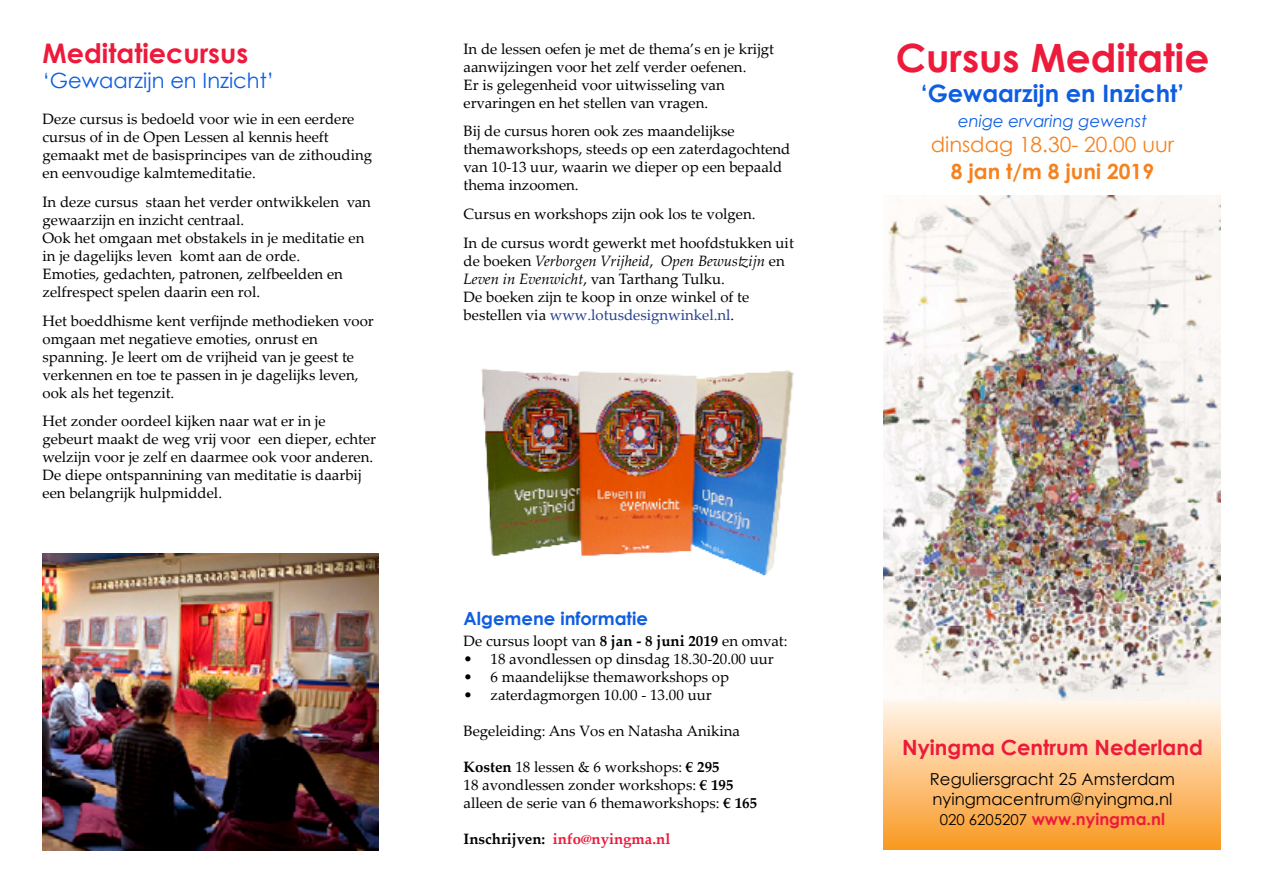
<style>
.page{position:relative;width:1263px;height:893px;background:#fff}
.page>*{position:absolute;margin:0;border:0;box-sizing:border-box;transform-origin:0 0}
.t1{font:700 39px "Century Gothic";color:#ed1a3b}
.t2{font:700 27px "Century Gothic";color:#ed1a3b}
.t3{font:700 24px "Century Gothic";color:#0e5ee1}
.t4{font:700 21px "Century Gothic";color:#ed1a3b}
.t5{font:21px "Century Gothic";color:#f58220}
.t6{font:21px "Century Gothic";color:#0e5ee1}
.t7{font:700 21px "Century Gothic";color:#f58220}
.t8{font:700 18px "Century Gothic";color:#0e5ee1}
.t9{font:16.5px "Century Gothic";color:#000}
.t10{font:700 16.5px "Century Gothic";color:#ed1a3b}
.t11{font:italic 16.5px "Century Gothic";color:#0e5ee1}
.t12{font:15px/18px "Palatino Linotype";color:#000}
.t13{font:700 15px "Palatino Linotype";color:#ed1a3b}
.s1{font-style:italic}
.s2{color:#25408f}
.s3{font-weight:700}
.s4{color:#000}
.s5{font-weight:400;font-size:15px;color:#000}
</style>
<div class="page">
<div style="left:883px;top:691px;width:337px;height:159px;background:linear-gradient(to bottom,#fffbf7,#f99820)"></div>
<img style="left:481px;top:368px;width:313px;height:208px">
<img style="left:883px;top:196px;width:337px;height:504px">
<img style="left:43px;top:554px;width:335px;height:296px">
<p class="t2" style="left:43px;top:32px;width:207px">Meditatiecursus</p>
<p class="t6" style="left:43px;top:66px;width:233px">‘Gewaarzijn en Inzicht’</p>
<p class="t12" style="left:43px;top:109px;width:313px">Deze cursus is bedoeld voor wie in een eerdere cursus of in de Open Lessen al kennis heeft</p>
<p class="t12" style="left:43px;top:145px;width:331px">gemaakt met de basisprincipes van de zithouding en eenvoudige kalmtemeditatie.</p>
<p class="t12" style="left:43px;top:192px;width:330px">In deze cursus staan het verder ontwikkelen van gewaarzijn en inzicht centraal.</p>
<p class="t12" style="left:43px;top:228px;width:323px">Ook het omgaan met obstakels in je meditatie en in je dagelijks leven komt aan de orde.</p>
<p class="t12" style="left:43px;top:264px;width:302px">Emoties, gedachten, patronen, zelfbeelden en zelfrespect spelen daarin een rol.</p>
<p class="t12" style="left:43px;top:311px;width:333px">Het boeddhisme kent verfijnde methodieken voor omgaan met negatieve emoties, onrust en</p>
<p class="t12" style="left:43px;top:347px;width:317px">spanning. Je leert om de vrijheid van je geest te verkennen en toe te passen in je dagelijks leven, ook als het tegenzit.</p>
<p class="t12" style="left:43px;top:412px;width:335px">Het zonder oordeel kijken naar wat er in je gebeurt maakt de weg vrij voor een dieper, echter welzijn voor je zelf en daarmee ook voor anderen.<br>De diepe ontspannining van meditatie is daarbij een belangrijk hulpmiddel.</p>
<p class="t12" style="left:463px;top:39px;width:312px">In de lessen oefen je met de thema’s en je krijgt aanwijzingen voor het zelf verder oefenen.</p>
<p class="t12" style="left:463px;top:75px;width:263px">Er is gelegenheid voor uitwisseling van ervaringen en het stellen van vragen.</p>
<p class="t12" style="left:463px;top:122px;width:273px">Bij de cursus horen ook zes maandelijkse</p>
<p class="t12" style="left:463px;top:140px;width:328px">themaworkshops, steeds op een zaterdagochtend van 10-13 uur, waarin we dieper op een bepaald</p>
<p class="t12" style="left:463px;top:176px;width:117px">thema inzoomen.</p>
<p class="t12" style="left:463px;top:204px;width:294px">Cursus en workshops zijn ook los te volgen.</p>
<p class="t12" style="left:463px;top:233px;width:332px">In de cursus wordt gewerkt met hoofdstukken uit de boeken <span class="s1">Verborgen Vrijheid</span>, <span class="s1">Open Bewustzijn</span> en<br><span class="s1">Leven in Evenwicht</span>, van Tarthang Tulku.</p>
<p class="t12" style="left:463px;top:287px;width:287px">De boeken zijn te koop in onze winkel of te bestellen via <span class="s2">www.lotusdesignwinkel.nl</span>.</p>
<p class="t8" style="left:463px;top:605px;width:186px">Algemene informatie</p>
<p class="t12" style="left:463px;top:631px;width:325px">De cursus loopt van <span class="s3">8 jan - 8 juni 2019</span> en omvat:</p>
<p class="t12" style="left:463px;top:649px;width:312px">• 18 avondlessen op dinsdag 18.30-20.00 uur</p>
<p class="t12" style="left:463px;top:667px;width:267px">• 6 maandelijkse themaworkshops op</p>
<p class="t12" style="left:463px;top:685px;width:250px">• zaterdagmorgen 10.00 - 13.00 uur</p>
<p class="t12" style="left:463px;top:721px;width:278px">Begeleiding: Ans Vos en Natasha Anikina</p>
<p class="t12" style="left:463px;top:757px;width:258px"><span class="s3">Kosten</span> 18 lessen &amp; 6 workshops: <span class="s3">€ 295</span></p>
<p class="t12" style="left:463px;top:775px;width:272px">18 avondlessen zonder workshops: <span class="s3">€ 195</span></p>
<p class="t12" style="left:463px;top:793px;width:295px">alleen de serie van 6 themaworkshops: <span class="s3">€ 165</span></p>
<p class="t13" style="left:463px;top:828px;width:208px"><span class="s4">Inschrijven:</span> info@nyingma.nl</p>
<p class="t1" style="left:896px;top:28px;width:315px">Cursus Meditatie</p>
<p class="t3" style="left:921px;top:75px;width:265px">‘Gewaarzijn en Inzicht’</p>
<p class="t11" style="left:958px;top:109px;width:190px">enige ervaring gewenst</p>
<p class="t5" style="left:931px;top:130px;width:245px">dinsdag 18.30- 20.00 uur</p>
<p class="t7" style="left:951px;top:156px;width:205px">8 jan t/m 8 juni 2019</p>
<p class="t4" style="left:902px;top:731px;width:302px">Nyingma Centrum Nederland</p>
<p class="t9" style="left:930px;top:768px;width:247px">Reguliersgracht 25 Amsterdam</p>
<p class="t9" style="left:932px;top:788px;width:242px">nyingmacentrum@nyingma.nl</p>
<p class="t10" style="left:940px;top:806px;width:227px"><span class="s5">020 6205207</span> www.nyingma.nl</p>
</div>
